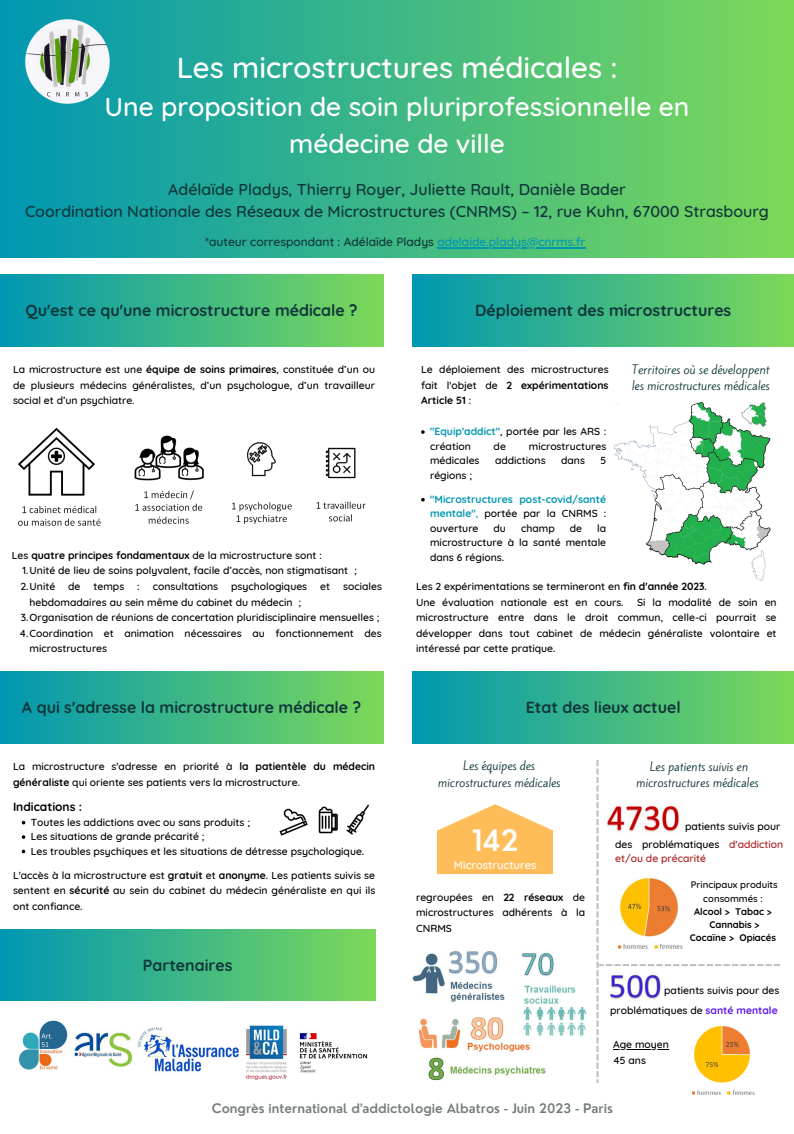
<style>
.page{position:relative;width:794px;height:1134px;background:#fff}
.page>*{position:absolute;margin:0;border:0;box-sizing:border-box;transform-origin:0 0}
.t1{font:500 29.6px "Quicksand";color:#fff}
.t2{font:600 28.8px "Nourd";color:#fff}
.t3{font:500 26.4px/36.9px "Quicksand";color:#fff;text-align:center}
.t4{font:500 16px/22.2px "Quicksand";color:#0f363a;text-align:center}
.t5{font:700 16px "Quicksand";color:#0f363a}
.t6{font:600 12.8px "Nourd";color:#747c77}
.t7{font:500 12px "Quicksand";color:#0f363a}
.t8{font:700 12px "Quicksand";color:#000}
.t9{font:11.2px/15.6px "Kite One";color:#0f363a;text-align:center}
.t10{font:500 11.2px "Quicksand";color:#fff}
.t11{font:500 10.4px/15.6px "Quicksand";color:#000;text-align:justify}
.t12{font:700 10.4px/14.4px "Quicksand";color:#0097b2;text-align:justify}
.t13{font:700 10.4px "Quicksand";color:#000}
.t14{font:500 10.4px "Quicksand";color:#ad1d1d}
.t15{font:700 9.6px/13.2px "Quicksand";color:#000;text-align:center}
.t16{font:500 9.6px/13.2px "Quicksand";color:#000;text-align:center}
.s1{color:#0097b2}
.s2{font-weight:700}
.s3{font-weight:500}
.s4{font-weight:700;color:#0097b2}
.s5{font-weight:500;color:#000}
.s6{color:#ad1d1d}
.s7{font-weight:700;color:#5e17eb}
</style>
<div class="page">
<div style="left:0;top:0;width:794px;height:258px;background:linear-gradient(to right,#0097b2,#7dd858)"></div>
<img style="left:25px;top:19px;width:85px;height:85px;border-radius:50%">
<div style="left:0;top:274px;width:383px;height:72px;background:linear-gradient(to right,#0097b2,#7dd858)"></div>
<div style="left:412px;top:274px;width:382px;height:72px;background:linear-gradient(to right,#0097b2,#7dd858)"></div>
<img style="left:614px;top:403px;width:157px;height:179px">
<div style="left:0;top:671px;width:383px;height:72px;background:linear-gradient(to right,#0097b2,#7dd858)"></div>
<img style="left:279px;top:804px;width:90px;height:32px">
<div style="left:412px;top:671px;width:382px;height:72px;background:linear-gradient(to right,#0097b2,#7dd858)"></div>
<img style="left:412px;top:951px;width:175px;height:130px">
<div style="left:0;top:929px;width:375px;height:72px;background:linear-gradient(to right,#0097b2,#7dd858)"></div>
<div style="left:437px;top:831px;width:116px;height:43px;background:#ffbd59"></div>
<svg style="left:436px;top:804px;width:118px;height:27px"></svg>
<svg style="left:596px;top:760px;width:184px;height:323px"></svg>
<img style="left:663px;top:1022px;width:117px;height:73px">
<img style="left:18px;top:427px;width:348px;height:99px">
<img style="left:18px;top:1020px;width:350px;height:59px">
<hr style="left:437px;top:247px;width:148px;height:1px;background:#0097b2">
<svg style="left:421px;top:430px;width:4px;height:4px"></svg>
<svg style="left:22px;top:835px;width:3px;height:4px"></svg>
<svg style="left:421px;top:498px;width:4px;height:4px"></svg>
<hr style="left:613px;top:1049px;width:56px;height:1px;background:#000">
<h1 class="t1" style="left:177px;top:48px;width:442px">Les microstructures médicales :</h1>
<h3 class="t3" style="left:105px;top:87px;width:586px">Une proposition de soin pluriprofessionnelle en médecine de ville</h3>
<h3 class="t4" style="left:25px;top:178px;width:745px">Adélaïde Pladys, Thierry Royer, Juliette Rault, Danièle Bader<br>Coordination Nationale des Réseaux de Microstructures (CNRMS) – 12, rue Kuhn, 67000 Strasbourg</h3>
<p class="t7" style="left:205px;top:234px;width:382px">*auteur correspondant : Adélaïde Pladys <span class="s1">adelaide.pladys@cnrms.fr</span></p>
<h3 class="t5" style="left:26px;top:300px;width:333px">Qu'est ce qu'une microstructure médicale ?</h3>
<h3 class="t5" style="left:475px;top:300px;width:258px">Déploiement des microstructures</h3>
<p class="t11" style="left:13px;top:362px;width:363px">La microstructure est une <span class="s2">équipe de soins primaires</span>, constituée d’un ou de plusieurs médecins généralistes, d’un psychologue, d’un travailleur social et d’un psychiatre.</p>
<p class="t13" style="left:12px;top:548px;width:311px"><span class="s3">Les</span> quatre principes fondamentaux <span class="s3">de la microstructure sont :</span></p>
<p class="t11" style="left:23px;top:563px;width:335px">1.Unité de lieu de soins polyvalent, facile d’accès, non stigmatisant ;</p>
<p class="t11" style="left:21px;top:578px;width:363px">2.Unité de temps : consultations psychologiques et sociales</p>
<p class="t11" style="left:30px;top:594px;width:273px">hebdomadaires au sein même du cabinet du médecin ;</p>
<p class="t11" style="left:21px;top:609px;width:360px">3.Organisation de réunions de concertation pluridisciplinaire mensuelles ;</p>
<p class="t11" style="left:20px;top:625px;width:364px">4.Coordination et animation nécessaires au fonctionnement des</p>
<p class="t11" style="left:30px;top:641px;width:79px">microstructures</p>
<p class="t11" style="left:421px;top:362px;width:189px">Le déploiement des microstructures fait l'objet de <span class="s2">2 expérimentations Article 51</span> :</p>
<p class="t11" style="left:430px;top:424px;width:178px;line-height:14.4px"><span class="s4">"Equip'addict"</span>, portée par les ARS : création</p>
<p class="t11" style="left:494px;top:438px;width:14px">de</p>
<p class="t11" style="left:529px;top:438px;width:79px">microstructures</p>
<p class="t11" style="left:430px;top:452px;width:51px">médicales</p>
<p class="t11" style="left:495px;top:452px;width:52px">addictions</p>
<p class="t11" style="left:561px;top:452px;width:25px">dans</p>
<p class="t11" style="left:600px;top:452px;width:7px">5</p>
<p class="t11" style="left:430px;top:467px;width:44px">régions ;</p>
<p class="t12" style="left:430px;top:492px;width:178px">"Microstructures post-covid/santé mentale"<span class="s3">,</span> <span class="s5">portée par la CNRMS : ouverture</span></p>
<p class="t11" style="left:430px;top:521px;width:178px;line-height:14.4px;text-indent:167px">la microstructure à la santé mentale dans 6 régions.</p>
<p class="t11" style="left:493px;top:520px;width:14px">du</p>
<p class="t11" style="left:521px;top:520px;width:35px">champ</p>
<p class="t11" style="left:570px;top:520px;width:14px">de</p>
<p class="t9" style="left:632px;top:362px;width:139px;text-align:left">Territoires où se développent les microstructures médicales</p>
<p class="t11" style="left:416px;top:578px;width:292px">Les 2 expérimentations se termineront en <span class="s2">fin d'année 2023</span>.<br>Une évaluation nationale est en cours.</p>
<p class="t11" style="left:416px;top:594px;width:362px;text-indent:221px">Si la modalité de soin en microstructure entre dans le droit commun, celle-ci pourrait se développer dans tout cabinet de médecin généraliste volontaire et intéressé par cette pratique.</p>
<h3 class="t5" style="left:22px;top:697px;width:341px">A qui s'adresse la microstructure médicale ?</h3>
<h3 class="t5" style="left:526px;top:697px;width:156px">Etat des lieux actuel</h3>
<p class="t11" style="left:13px;top:759px;width:364px">La microstructure s'adresse en priorité à <span class="s2">la patientèle du médecin généraliste</span> qui oriente ses patients vers la microstructure.</p>
<p class="t11" style="left:31px;top:815px;width:335px;line-height:14.4px;text-align:left">Toutes les addictions avec ou sans produits ;<br>Les situations de grande précarité ;<br>Les troubles psychiques et les situations de détresse psychologique.</p>
<p class="t8" style="left:13px;top:799px;width:71px">Indications :</p>
<p class="t11" style="left:13px;top:867px;width:364px">L'accès à la microstructure est <span class="s2">gratuit</span> et <span class="s2">anonyme</span>. Les patients suivis se sentent en <span class="s2">sécurité</span> au sein du cabinet du médecin généraliste en qui ils ont confiance.</p>
<h3 class="t5" style="left:143px;top:955px;width:91px">Partenaires</h3>
<p class="t9" style="left:438px;top:758px;width:124px;line-height:16.5px">Les équipes des microstructures médicales</p>
<h2 class="t2" style="left:472px;top:822px;width:48px">142</h2>
<p class="t10" style="left:454px;top:858px;width:84px">Microstructures</p>
<p class="t11" style="left:416px;top:889px;width:171px">regroupées en <span class="s2">22 réseaux</span> de microstructures adhérents à la CNRMS</p>
<p class="t9" style="left:636px;top:758px;width:124px;line-height:16.8px">Les patients suivis en microstructures médicales</p>
<p class="t11" style="left:615px;top:817px;width:170px;line-height:17.7px;text-align:right">patients suivis pour<br>des problématiques <span class="s6">d'addiction</span></p>
<p class="t14" style="left:615px;top:852px;width:92px">et/ou de précarité</p>
<p class="t16" style="left:691px;top:878px;width:88px">Principaux produits consommés :</p>
<p class="t15" style="left:690px;top:905px;width:88px">Alcool &gt; Tabac &gt;<br>Cannabis &gt;<br>Cocaïne &gt; Opiacés</p>
<p class="t11" style="left:610px;top:980px;width:171px;line-height:19.6px;text-align:right">patients suivis pour des problématiques de <span class="s7">santé mentale</span></p>
<p class="t11" style="left:613px;top:1037px;width:57px">Age moyen<br>45 ans</p>
<p class="t6" style="left:212px;top:1100px;width:402px">Congrès international d'addictologie Albatros - Juin 2023 - Paris</p>
</div>
